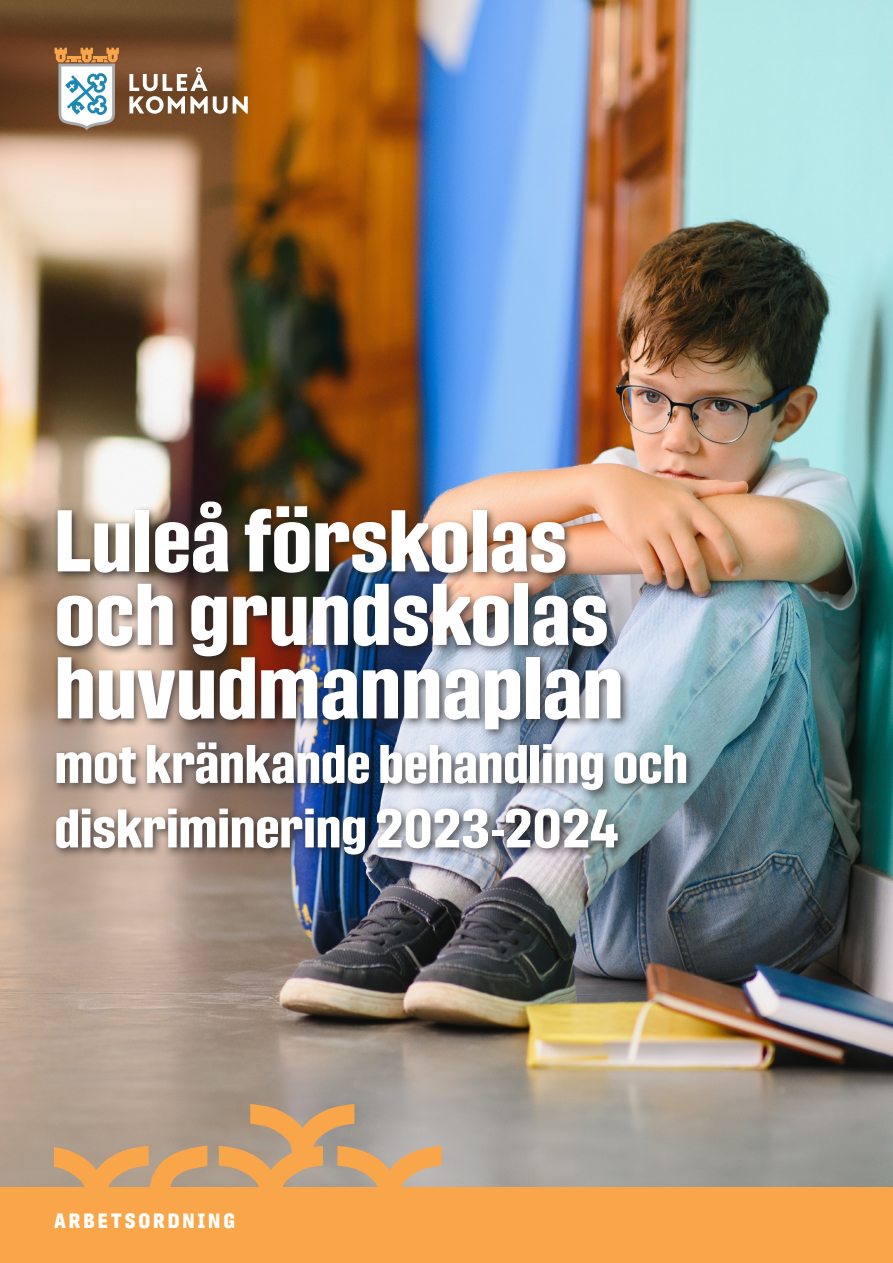
<style>
.page{position:relative;width:893px;height:1263px;background:#fff}
.page>*{position:absolute;margin:0;border:0;box-sizing:border-box;transform-origin:0 0}
.t1{font:700 87px/73.5px "Protipo Compact";color:#fff}
.t2{font:700 54px/64.5px "Protipo Compact";color:#fff}
.t3{font:800 20.55px "Protipo Compact";letter-spacing:.17em;color:#fff}
</style>
<div class="page">
<img style="left:0;top:0;width:893px;height:1187px">
<svg style="left:55px;top:1104px;width:403px;height:83px;background:#c2a17d"></svg>
<div style="left:0;top:1187px;width:893px;height:76px;background:#f9a64a"></div>
<svg style="left:55px;top:48px;width:64px;height:83px"></svg>
<svg style="left:129px;top:67px;width:98px;height:47px"></svg>
<svg style="left:233px;top:96px;width:15px;height:18px"></svg>
<div style="left:51px;top:497px;width:646px;height:369px;background:#231f20;opacity:.75"></div>
<p class="t1" style="left:55px;top:504px;width:570px">Luleå förskolas och grundskolas huvudmannaplan</p>
<p class="t2" style="left:55px;top:732px;width:635px">mot kränkande behandling och diskriminering 2023-2024</p>
<p class="t3" style="left:55px;top:1209px;width:182px">ARBETSORDNING</p>
</div>
